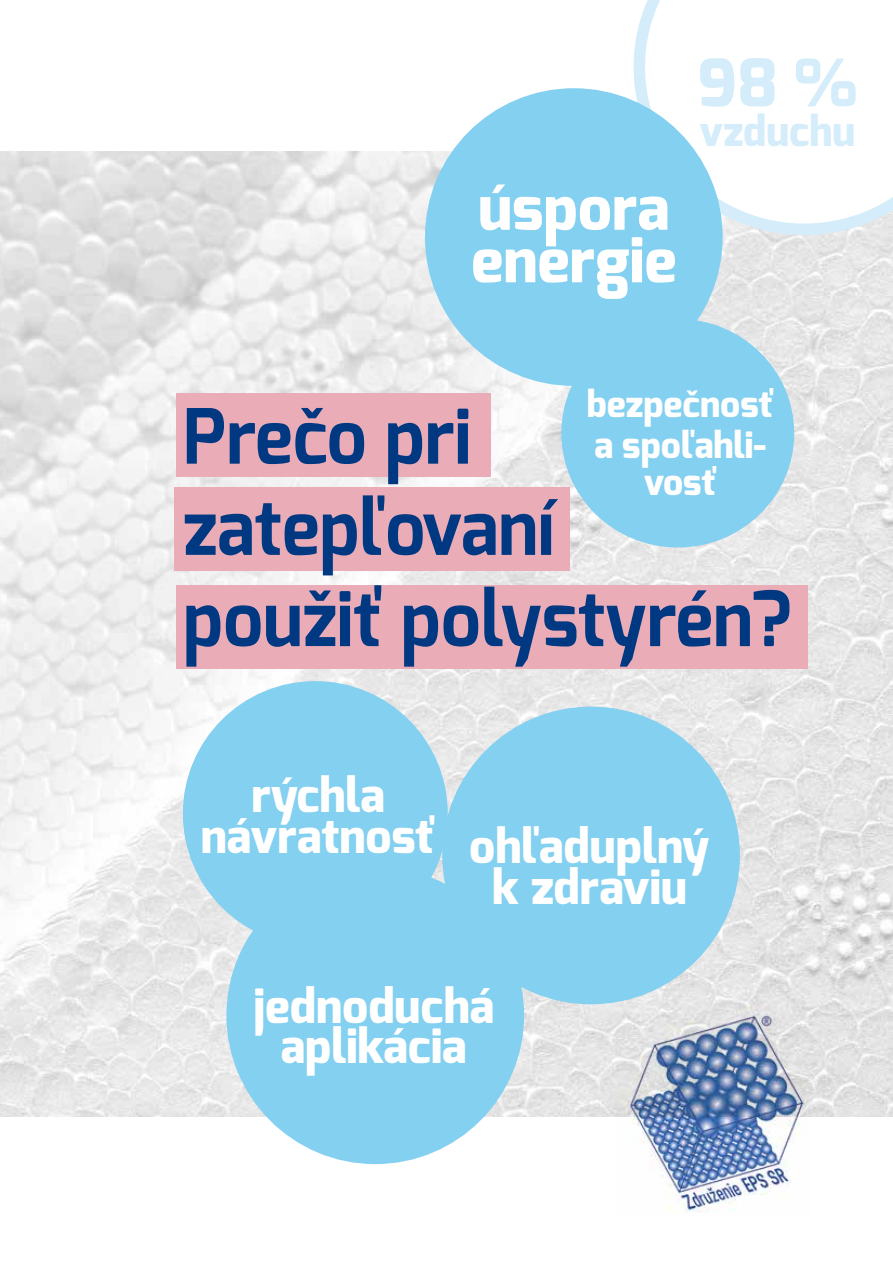
<style>
.page{position:relative;width:893px;height:1263px;background:#fff}
.page>*{position:absolute;margin:0;border:0;box-sizing:border-box;transform-origin:0 0}
.t1{font:700 76.05px/91.2px "Exo";color:#003882;scale:.95 1}
.t2{font:800 65.55px "Exo";color:#d5edfa}
.t3{font:800 61.5px/52.5px "Exo";color:#fff}
.t4{font:800 47.1px/40.2px "Exo";color:#fff;text-align:center}
.t5{font:800 41.4px "Exo";color:#d5edfa}
.t6{font:800 36.15px/41.4px "Exo";color:#fff}
</style>
<div class="page">
<img style="left:0;top:152px;width:893px;height:964px">
<svg style="left:634px;top:0;width:259px;height:235px"></svg>
<div style="left:431px;top:94px;width:286px;height:286px;background:#84d0f0;border-radius:50%"></div>
<div style="left:425px;top:88px;width:298px;height:298px;border:11px solid #84d0f0;border-radius:50%"></div>
<div style="left:448px;top:712px;width:286px;height:286px;background:#84d0f0;border-radius:50%"></div>
<div style="left:442px;top:707px;width:298px;height:297px;border:11px solid #84d0f0;border-radius:50%"></div>
<div style="left:566px;top:324px;width:223px;height:219px;background:#84d0f0;border-radius:50%"></div>
<div style="left:561px;top:319px;width:233px;height:228px;border:9px solid #84d0f0;border-radius:50%"></div>
<div style="left:232px;top:872px;width:286px;height:286px;background:#84d0f0;border-radius:50%"></div>
<div style="left:226px;top:866px;width:298px;height:298px;border:11px solid #84d0f0;border-radius:50%"></div>
<div style="left:188px;top:686px;width:255px;height:255px;background:#84d0f0;border-radius:50%"></div>
<div style="left:183px;top:681px;width:265px;height:265px;border:10px solid #84d0f0;border-radius:50%"></div>
<img style="left:617px;top:1006px;width:194px;height:207px">
<div style="left:176px;top:393px;width:315px;height:84px;background:#eaadb8"></div>
<div style="left:174px;top:487px;width:396px;height:83px;background:#eaadb8"></div>
<div style="left:176px;top:585px;width:632px;height:83px;background:#eaadb8"></div>
<h3 class="t3" style="left:471px;top:182px;width:207px">úspora energie</h3>
<h2 class="t2" style="left:697px;top:41px;width:161px">98 %</h2>
<p class="t5" style="left:700px;top:105px;width:157px">vzduchu</p>
<p class="t6" style="left:587px;top:384px;width:189px">bezpečnosť a spoľahli-</p>
<p class="t6" style="left:644px;top:462px;width:74px">vosť</p>
<h1 class="t1" style="left:183px;top:391px;width:642px">Prečo pri zatepľovaní<br>použiť polystyrén?</h1>
<p class="t4" style="left:201px;top:776px;width:236px">rýchla návratnosť</p>
<p class="t4" style="left:469px;top:827px;width:242px">ohľaduplný k zdraviu</p>
<p class="t4" style="left:253px;top:986px;width:242px">jednoduchá aplikácia</p>
</div>
